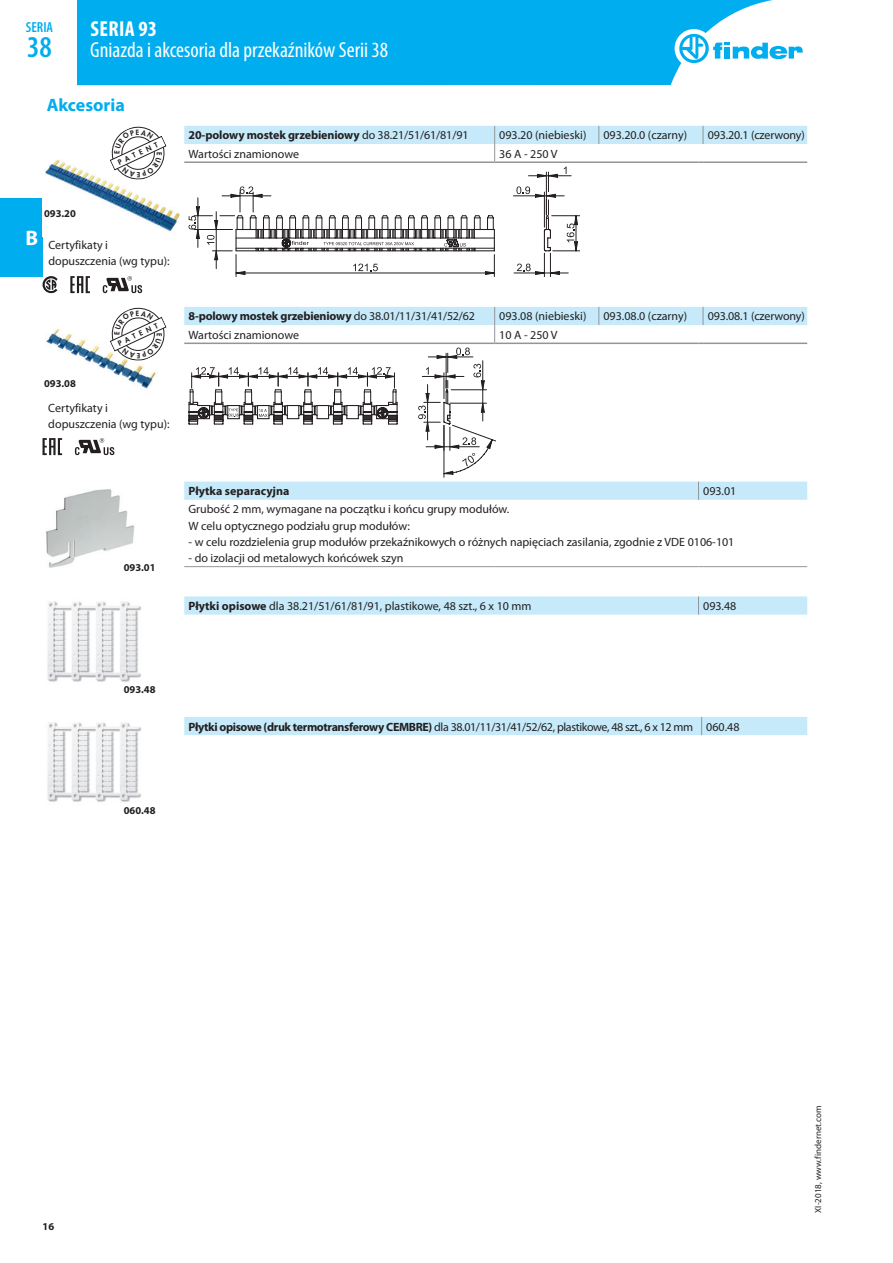
<style>
.page{position:relative;width:893px;height:1263px;background:#fff}
.page>*{position:absolute;margin:0;border:0;box-sizing:border-box;transform-origin:0 0}
.t1{font:600 condensed 30.3px "Myriad Pro";color:#00aeef}
.t2{font:condensed 21.75px "Myriad Pro";color:#fff}
.t3{font:700 condensed 21.75px "Myriad Pro";letter-spacing:.02em;color:#fff}
.t4{font:700 21px "Myriad Pro";color:#fff}
.t5{font:700 18px "Myriad Pro";color:#00aeef}
.t6{font:600 condensed 14.55px "Myriad Pro";color:#00aeef}
.t7{font:12px/16.2px "Myriad Pro";color:#231f20}
.t8{font:700 12px "Myriad Pro";letter-spacing:-.01em;color:#231f20}
.t9{font:12px "Myriad Pro";letter-spacing:-.03em;color:#231f20}
.t10{font:700 10.5px "Myriad Pro";color:#231f20}
.t11{font:9px "Myriad Pro";color:#231f20}
.t12{font:800 7.05px "Futura Std";color:#231f20}
.s1{font-weight:400}
.s2{font-weight:700}
</style>
<div class="page">
<div style="left:0;top:198px;width:43px;height:78px;background:#00aeef"></div>
<svg style="left:184px;top:126px;width:623px;height:489px"></svg>
<hr style="left:184px;top:161px;width:311px;height:2px;background:#939598">
<hr style="left:495px;top:161px;width:104px;height:2px;background:#939598">
<hr style="left:599px;top:161px;width:99px;height:2px;background:#939598">
<hr style="left:703px;top:161px;width:104px;height:2px;background:#939598">
<hr style="left:184px;top:343px;width:311px;height:1px;background:#939598">
<hr style="left:495px;top:343px;width:104px;height:1px;background:#939598">
<hr style="left:599px;top:343px;width:99px;height:1px;background:#939598">
<hr style="left:703px;top:343px;width:104px;height:1px;background:#939598">
<hr style="left:184px;top:566px;width:311px;height:1px;background:#939598">
<hr style="left:495px;top:566px;width:104px;height:1px;background:#939598">
<hr style="left:599px;top:566px;width:99px;height:1px;background:#939598">
<hr style="left:703px;top:566px;width:104px;height:1px;background:#939598">
<svg style="left:598px;top:126px;width:1px;height:18px"></svg>
<svg style="left:703px;top:126px;width:1px;height:18px"></svg>
<svg style="left:494px;top:126px;width:1px;height:35px"></svg>
<svg style="left:598px;top:307px;width:1px;height:18px"></svg>
<svg style="left:703px;top:307px;width:1px;height:18px"></svg>
<svg style="left:698px;top:482px;width:1px;height:18px"></svg>
<svg style="left:698px;top:596px;width:1px;height:19px"></svg>
<img style="left:45px;top:159px;width:135px;height:73px">
<svg style="left:70px;top:276px;width:20px;height:17px"></svg>
<svg style="left:43px;top:276px;width:15px;height:17px"></svg>
<svg style="left:103px;top:276px;width:39px;height:17px"></svg>
<div style="left:189px;top:166px;width:391px;height:111px;background:#fff"></div>
<hr style="left:514px;top:273px;width:54px;height:1px;background:#231f20">
<svg style="left:516px;top:166px;width:64px;height:111px"></svg>
<hr style="left:513px;top:196px;width:51px;height:1px;background:#231f20">
<svg style="left:189px;top:186px;width:306px;height:91px"></svg>
<hr style="left:216px;top:212px;width:1px;height:57px;background:#231f20">
<img style="left:46px;top:328px;width:110px;height:61px">
<svg style="left:43px;top:438px;width:19px;height:17px"></svg>
<svg style="left:75px;top:438px;width:39px;height:17px"></svg>
<svg style="left:189px;top:307px;width:307px;height:170px"></svg>
<img style="left:46px;top:489px;width:89px;height:79px">
<img style="left:47px;top:601px;width:95px;height:81px">
<img style="left:47px;top:722px;width:95px;height:80px">
<div style="left:184px;top:717px;width:623px;height:18px;background:#c6eafa"></div>
<div style="left:77px;top:0;width:696px;height:85px;background:#00aeef"></div>
<div style="left:675px;top:29px;width:38px;height:39px;background:#fff;border-radius:50%"></div>
<svg style="left:679px;top:34px;width:124px;height:29px"></svg>
<svg style="left:109px;top:126px;width:58px;height:54px"></svg>
<svg style="left:109px;top:307px;width:58px;height:54px"></svg>
<p class="t6" style="left:26px;top:19px;width:29px">SERIA</p>
<h1 class="t1" style="left:27px;top:30px;width:26px">38</h1>
<h2 class="t3" style="left:90px;top:16px;width:68px">SERIA 93</h2>
<h2 class="t2" style="left:90px;top:37px;width:300px">Gniazda i akcesoria dla przekaźników Serii 38</h2>
<h3 class="t5" style="left:47px;top:93px;width:80px">Akcesoria</h3>
<p class="t10" style="left:44px;top:207px;width:33px">093.20</p>
<p class="t12" style="left:117px;top:158px;width:45px;rotate:-25deg">PATENT</p>
<h3 class="t4" style="left:26px;top:224px;width:14px">B</h3>
<p class="t7" style="left:48px;top:237px;width:123px">Certyfikaty i dopuszczenia (wg typu):</p>
<p class="t12" style="left:117px;top:339px;width:45px;rotate:-25deg">PATENT</p>
<p class="t10" style="left:44px;top:377px;width:33px">093.08</p>
<p class="t7" style="left:48px;top:399px;width:123px">Certyfikaty i dopuszczenia (wg typu):</p>
<p class="t8" style="left:189px;top:128px;width:282px">20-polowy mostek grzebieniowy <span class="s1">do 38.21/51/61/81/91</span></p>
<p class="t7" style="left:499px;top:127px;width:89px">093.20 (niebieski)</p>
<p class="t7" style="left:603px;top:127px;width:85px">093.20.0 (czarny)</p>
<p class="t7" style="left:708px;top:127px;width:99px">093.20.1 (czerwony)</p>
<p class="t7" style="left:188px;top:145px;width:112px">Wartości znamionowe</p>
<p class="t7" style="left:499px;top:145px;width:60px">36 A - 250 V</p>
<p class="t8" style="left:189px;top:309px;width:288px">8-polowy mostek grzebieniowy <span class="s1">do 38.01/11/31/41/52/62</span></p>
<p class="t7" style="left:499px;top:308px;width:89px">093.08 (niebieski)</p>
<p class="t7" style="left:603px;top:308px;width:85px">093.08.0 (czarny)</p>
<p class="t7" style="left:708px;top:308px;width:99px">093.08.1 (czerwony)</p>
<p class="t7" style="left:188px;top:326px;width:112px">Wartości znamionowe</p>
<p class="t7" style="left:499px;top:326px;width:60px">10 A - 250 V</p>
<p class="t10" style="left:124px;top:561px;width:33px">093.01</p>
<p class="t8" style="left:189px;top:483px;width:102px">Płytka separacyjna</p>
<p class="t7" style="left:703px;top:483px;width:35px">093.01</p>
<p class="t7" style="left:189px;top:501px;width:322px">Grubość 2 mm, wymagane na początku i końcu grupy modułów.<br>W celu optycznego podziału grup modułów:</p>
<p class="t7" style="left:189px;top:533px;width:547px">- w celu rozdzielenia grup modułów przekaźnikowych o różnych napięciach zasilania, zgodnie z VDE 0106-101</p>
<p class="t7" style="left:189px;top:550px;width:217px">- do izolacji od metalowych końcówek szyn</p>
<p class="t7" style="left:189px;top:598px;width:345px"><span class="s2">Płytki opisowe</span> dla 38.21/51/61/81/91, plastikowe, 48 szt., 6 x 10 mm</p>
<p class="t7" style="left:703px;top:598px;width:35px">093.48</p>
<p class="t10" style="left:124px;top:683px;width:33px">093.48</p>
<p class="t10" style="left:124px;top:803px;width:33px">060.48</p>
<p class="t9" style="left:189px;top:719px;width:552px"><span class="s2">Płytki opisowe (druk termotransferowy CEMBRE)</span> dla 38.01/11/31/41/52/62, plastikowe, 48 szt., 6 x 12 mm 060.48</p>
<p class="t10" style="left:43px;top:1219px;width:13px">16</p>
<p class="t11" style="left:812px;top:1213px;width:108px;rotate:-90deg">XI-2018, www.findernet.com</p>
</div>
